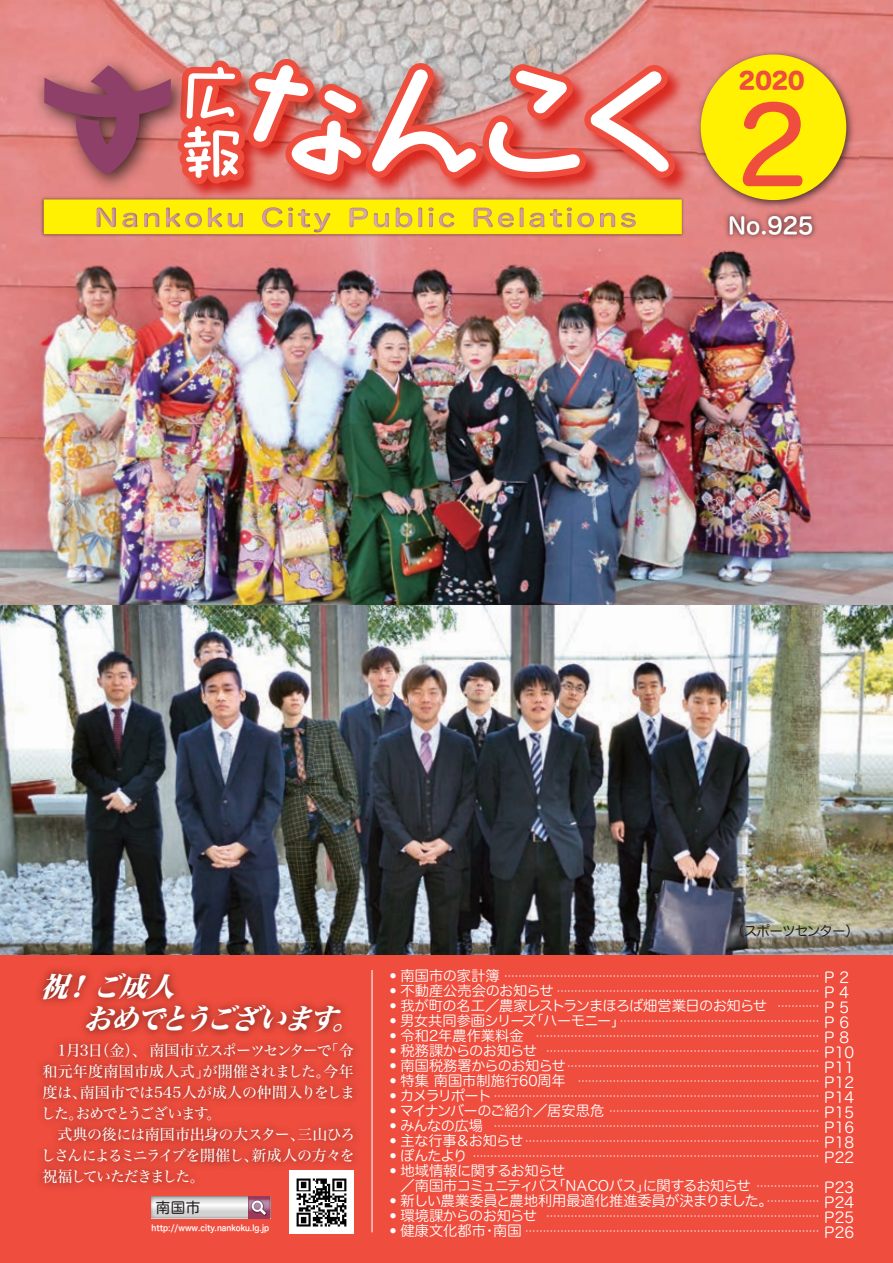
<style>
.page{position:relative;width:893px;height:1263px;background:#fff}
.page>*{position:absolute;margin:0;border:0;box-sizing:border-box;transform-origin:0 0}
.t1{font:105px "Hira Maru Std W5";color:#ef4d3d}
.t2{font:italic 27.75px "Hira Min Std W8";color:#fff}
.t3{font:22.5px "Hira Maru Std W6";color:#fff}
.t4{font:22.5px "Hira Maru Std W8";color:#ef4d3d}
.t5{font:15px/15px "Hira Maru Std W3";color:#fff}
.t6{font:15px/21px "Hira Min Std W4";letter-spacing:.02em;color:#fff}
.t7{font:15px/21px "Hira Min Std W4";letter-spacing:-.115em;color:#fff}
.t8{font:15px/21px "Hira Min Std W4";letter-spacing:-.025em;color:#fff}
.t9{font:15px/21px "Hira Min Std W4";letter-spacing:-.075em;color:#fff}
.t10{font:15px "Hira Min Std W4";letter-spacing:-.045em;color:#fff}
.t11{font:15px "Hira Min Std W4";letter-spacing:-.11em;color:#fff}
.t12{font:14.55px "UD Shin M Go Pro";color:#231f20}
.t13{font:14.25px "Hira Maru Std W3";letter-spacing:-.025em;color:#fff}
.t14{font:14.25px "Hira Maru Std W3";letter-spacing:-.05em;color:#fff}
.t15{font:14.25px "Hira Maru Std W3";color:#fff}
.t16{font:14.25px "Hira Maru Std W3";letter-spacing:-.1em;color:#fff}
.t17{font:14.25px "Hira Maru Std W3";letter-spacing:-.095em;color:#fff}
.t18{font:14.1px "Gothic MB101 Pr 6";color:#fff;scale:.8 1}
.t19{font:13.5px "Hira Maru Std W4";letter-spacing:-.06em;color:#231f20}
.t20{font:10.5px/15px "Hira Maru Std W3";color:#fff;text-align:right}
.t21{font:8.55px "Hira Maru Std N W6";color:#fff;scale:.91 1}
.t22{font:6px "Hira Maru Std W3";color:#fff}
</style>
<div class="page">
<img style="left:0;top:0;width:893px;height:605px">
<img style="left:0;top:605px;width:893px;height:351px">
<div style="left:0;top:956px;width:893px;height:307px;background:#ef4d3d"></div>
<hr style="left:371px;top:970px;width:2px;height:262px;background:#fff">
<img style="left:693px;top:46px;width:166px;height:167px">
<div style="left:701px;top:55px;width:145px;height:145px;background:#fff101;border-radius:50%"></div>
<img style="left:721px;top:207px;width:101px;height:45px">
<img style="left:686px;top:55px;width:11px;height:151px">
<img style="left:26px;top:47px;width:172px;height:154px">
<svg style="left:44px;top:52px;width:642px;height:195px;background:#df9771"></svg>
<div style="left:189px;top:215px;width:9px;height:10px;background:#fff101;border-radius:50%"></div>
<img style="left:39px;top:969px;width:334px;height:85px">
<img style="left:39px;top:1030px;width:328px;height:204px">
<h3 class="t4" style="left:739px;top:63px;width:67px">2020</h3>
<h1 class="t1" style="left:738px;top:67px;width:72px">2</h1>
<h3 class="t3" style="left:728px;top:209px;width:87px">No.925</h3>
<h2 class="t2" style="left:40px;top:966px;width:150px">祝ご成人</h2>
<h2 class="t2" style="left:63px;top:966px;width:43px">！</h2>
<h2 class="t2" style="left:84px;top:999px;width:268px">おめでとうございます</h2>
<h3 class="t10" style="left:324px;top:1040px;width:31px">「令</h3>
<h2 class="t2" style="left:332px;top:999px;width:43px">。</h2>
<h3 class="t9" style="left:324px;top:1040px;width:32px;text-indent:-281px">　月1 （日3 金）、南国市立スポーツセンターで<br>今年</h3>
<h3 class="t6" style="left:80px;top:1061px;width:277px;text-indent:-37px">和元年度南国市成人式」<br>南国市では545人が成人の仲間入りをしま</h3>
<h3 class="t10" style="left:203px;top:1061px;width:130px">が開催されました。</h3>
<h3 class="t10" style="left:42px;top:1082px;width:46px">度は、</h3>
<h3 class="t11" style="left:41px;top:1103px;width:170px">したおめでとうございます</h3>
<h3 class="t10" style="left:68px;top:1103px;width:16px">。</h3>
<h3 class="t10" style="left:207px;top:1103px;width:16px">。</h3>
<h3 class="t8" style="left:251px;top:1124px;width:105px;text-indent:-209px">　式典の後には南国市出身の大スター、<br>新成人の方々を</h3>
<h3 class="t10" style="left:297px;top:1124px;width:59px">三山ひろ</h3>
<h3 class="t7" style="left:41px;top:1145px;width:219px">しさんによるミニライブを開催し、祝福していただきました。</h3>
<h3 class="t12" style="left:156px;top:1195px;width:46px">南国市</h3>
<p class="t21" style="left:152px;top:1221px;width:48px">http<sup>月号</sup></p>
<h3 class="t18" style="left:203px;top:1212px;width:21px">29</h3>
<p class="t21" style="left:168px;top:1221px;width:113px">://www.city.nankoku l g. j p.</p>
<p class="t19" style="left:731px;top:920px;width:130px">（スポーツセンター(</p>
<p class="t20" style="left:473px;top:968px;width:348px">.......................................................................................... ...........................................................................<br>............<br>......................................................... ................................................................................. .............................................................................. ........................................................................ ..................................................................... ............................................................................................. ............................................................ ............................................................................................. .................................................................................... ...................................................................................................</p>
<p class="t20" style="left:525px;top:1178px;width:296px">..................<br>............... .............................................................................. ....................................................................................</p>
<h3 class="t15" style="left:400px;top:965px;width:101px">南国市の家計簿</h3>
<h3 class="t13" style="left:400px;top:980px;width:155px">不動産公売会のお知らせ</h3>
<h3 class="t14" style="left:400px;top:995px;width:368px">我が町の名工／農家レストランまほろば畑営業日のお知らせ</h3>
<h3 class="t13" style="left:529px;top:1010px;width:98px">「ハーモニー「</h3>
<h3 class="t5" style="left:824px;top:969px;width:31px">P２<br>P４<br>P５<br>P６<br>P８<br>P10<br>P11<br>P12<br>P14<br>P15<br>P16<br>P18<br>P22</h3>
<h3 class="t5" style="left:824px;top:1179px;width:31px;text-align:justify">P23<br>P24<br>P25<br>P26</h3>
<p class="t22" style="left:390px;top:972px;width:7px">●</p>
<p class="t22" style="left:390px;top:987px;width:7px">●</p>
<p class="t22" style="left:390px;top:1002px;width:7px">●</p>
<p class="t22" style="left:390px;top:1017px;width:7px">●</p>
<p class="t22" style="left:390px;top:1032px;width:7px">●</p>
<p class="t22" style="left:390px;top:1047px;width:7px">●</p>
<p class="t22" style="left:390px;top:1062px;width:7px">●</p>
<p class="t22" style="left:390px;top:1077px;width:7px">●</p>
<p class="t22" style="left:390px;top:1092px;width:7px">●</p>
<p class="t22" style="left:390px;top:1107px;width:7px">●</p>
<p class="t22" style="left:390px;top:1122px;width:7px">●</p>
<p class="t22" style="left:390px;top:1137px;width:7px">●</p>
<p class="t22" style="left:390px;top:1152px;width:7px">●</p>
<p class="t22" style="left:390px;top:1167px;width:7px">●</p>
<p class="t22" style="left:390px;top:1197px;width:7px">●</p>
<p class="t22" style="left:390px;top:1212px;width:7px">●</p>
<p class="t22" style="left:390px;top:1227px;width:7px">●</p>
<h3 class="t13" style="left:400px;top:1010px;width:138px">男女共同参画シリーズ</h3>
<h3 class="t15" style="left:400px;top:1025px;width:125px">令和2年農作業料金</h3>
<h3 class="t14" style="left:400px;top:1040px;width:138px">税務課からのお知らせ</h3>
<h3 class="t13" style="left:400px;top:1055px;width:167px">南国税務署からのお知らせ</h3>
<h3 class="t15" style="left:400px;top:1070px;width:167px">特集南国市制施行60周年</h3>
<h3 class="t17" style="left:400px;top:1085px;width:93px">カメラリポート</h3>
<h3 class="t13" style="left:400px;top:1100px;width:206px">マイナンバーのご紹介／居安思危</h3>
<h3 class="t13" style="left:400px;top:1115px;width:85px">みんなの広場</h3>
<h3 class="t13" style="left:400px;top:1130px;width:124px">主な行事＆お知らせ</h3>
<h3 class="t13" style="left:400px;top:1145px;width:69px">ぽんたより</h3>
<h3 class="t13" style="left:400px;top:1160px;width:166px">地域情報に関するお知らせ</h3>
<h3 class="t13" style="left:551px;top:1175px;width:201px">「NACOバスに関するお知らせ</h3>
<h3 class="t16" style="left:400px;top:1175px;width:160px">／南国市コミュニティバス</h3>
<h3 class="t13" style="left:400px;top:1190px;width:374px">新しい農業委員と農地利用最適化推進委員が決まりました。</h3>
<h3 class="t14" style="left:400px;top:1205px;width:138px">環境課からのお知らせ</h3>
<h3 class="t13" style="left:493px;top:1220px;width:30px">南国</h3>
<h3 class="t13" style="left:636px;top:1175px;width:16px">」</h3>
<h3 class="t13" style="left:400px;top:1220px;width:87px">健康文化都市</h3>
<h3 class="t13" style="left:482px;top:1220px;width:16px">・</h3>
</div>
